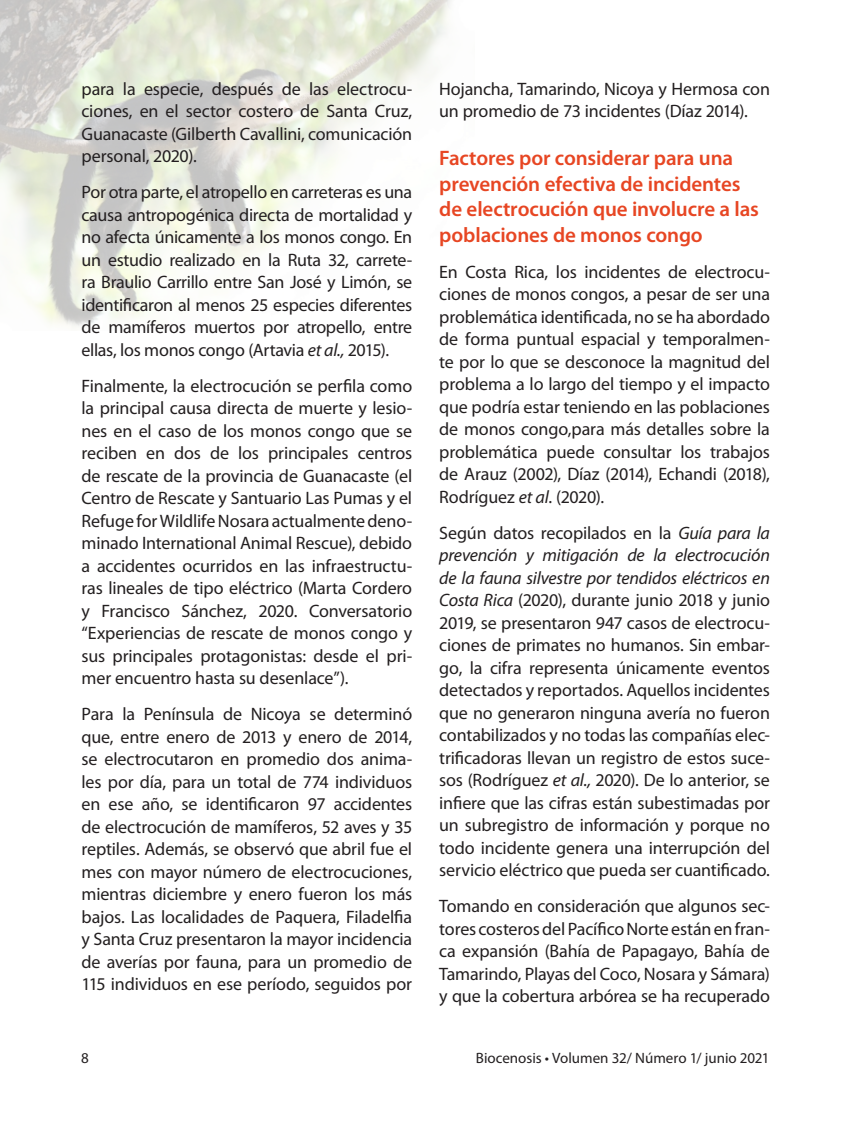
<style>
.page{position:relative;width:864px;height:1134px;background:#fff}
.page>*{position:absolute;margin:0;border:0;box-sizing:border-box;transform-origin:0 0}
.SUBTITULO_1{font:600 21px/25.5px "Myriad Pro";letter-spacing:-.005em;color:#e74623}
.t1{font:18px/22.5px "Myriad Pro";letter-spacing:-.01em;color:#231f20;text-align:justify}
.t2{font:15px "Myriad Pro";color:#231f20}
.s1{font-style:italic}
</style>
<div class="page">
<img style="left:0;top:0;width:451px;height:327px">
<p class="t1" style="left:81px;top:78px;width:332px">para la especie, después de las electrocu&shy;ciones, en el sector costero de Santa Cruz, Guanacaste (Gilberth Cavallini, comunicación personal, 2020).</p>
<p class="t1" style="left:81px;top:181px;width:332px">Por otra parte, el atropello en carreteras es una causa antropogénica directa de mortalidad y no afecta únicamente a los monos congo. En un estudio realizado en la Ruta 32, carrete&shy;ra Braulio Carrillo entre San José y Limón, se identificaron al menos 25 especies diferentes de mamíferos muertos por atropello, entre ellas, los monos congo (Artavia <span class="s1">et al.,</span> 2015).</p>
<p class="t1" style="left:81px;top:375px;width:332px">Finalmente, la electrocución se perfila como la principal causa directa de muerte y lesio&shy;nes en el caso de los monos congo que se reciben en dos de los principales centros de rescate de la provincia de Guanacaste (el Centro de Rescate y Santuario Las Pumas y el Refuge for Wildlife Nosara actualmente deno&shy;minado International Animal Rescue), debido a accidentes ocurridos en las infraestructu&shy;ras lineales de tipo eléctrico (Marta Cordero y Francisco Sánchez, 2020. Conversatorio “Experiencias de rescate de monos congo y sus principales protagonistas: desde el pri&shy;mer encuentro hasta su desenlace”).</p>
<p class="t1" style="left:81px;top:703px;width:332px">Para la Península de Nicoya se determinó que, entre enero de 2013 y enero de 2014, se electrocutaron en promedio dos anima&shy;les por día, para un total de 774 individuos en ese año, se identificaron 97 accidentes de electrocución de mamíferos, 52 aves y 35 reptiles. Además, se observó que abril fue el mes con mayor número de electrocuciones, mientras diciembre y enero fueron los más bajos. Las localidades de Paquera, Filadelfia y Santa Cruz presentaron la mayor incidencia de averías por fauna, para un promedio de 115 individuos en ese período, seguidos por</p>
<p class="t1" style="left:439px;top:78px;width:332px">Hojancha, Tamarindo, Nicoya y Hermosa con un promedio de 73 incidentes (Díaz 2014).</p>
<p class="SUBTITULO_1" style="left:439px;top:146px;width:321px">Factores por considerar para una prevención efectiva de incidentes de electrocución que involucre a las poblaciones de monos congo</p>
<p class="t1" style="left:439px;top:261px;width:332px">En Costa Rica, los incidentes de electrocu&shy;ciones de monos congos, a pesar de ser una problemática identificada, no se ha abordado de forma puntual espacial y temporalmen&shy;te por lo que se desconoce la magnitud del problema a lo largo del tiempo y el impacto que podría estar teniendo en las poblaciones de monos congo,para más detalles sobre la problemática puede consultar los trabajos de Arauz (2002), Díaz (2014), Echandi (2018), Rodríguez <span class="s1">et al</span>. (2020).</p>
<p class="t1" style="left:439px;top:522px;width:332px">Según datos recopilados en la <span class="s1">Guía para la prevención y mitigación de la electrocución de la fauna silvestre por tendidos eléctricos en Costa Rica</span> (2020), durante junio 2018 y junio 2019, se presentaron 947 casos de electrocu&shy;ciones de primates no humanos. Sin embar&shy;go, la cifra representa únicamente eventos detectados y reportados. Aquellos incidentes que no generaron ninguna avería no fueron contabilizados y no todas las compañías elec&shy;trificadoras llevan un registro de estos suce&shy;sos (Rodríguez <span class="s1">et al.,</span> 2020). De lo anterior, se infiere que las cifras están subestimadas por un subregistro de información y porque no todo incidente genera una interrupción del servicio eléctrico que pueda ser cuantificado.</p>
<p class="t1" style="left:439px;top:895px;width:332px">Tomando en consideración que algunos sec&shy;tores costeros del Pacífico Norte están en fran&shy;ca expansión (Bahía de Papagayo, Bahía de Tamarindo, Playas del Coco, Nosara y Sámara) y que la cobertura arbórea se ha recuperado</p>
<p class="t2" style="left:81px;top:1050px;width:9px">8</p>
<p class="t2" style="left:476px;top:1050px;width:295px">Biocenosis • Volumen 32/ Número 1/ junio 2021</p>
</div>
